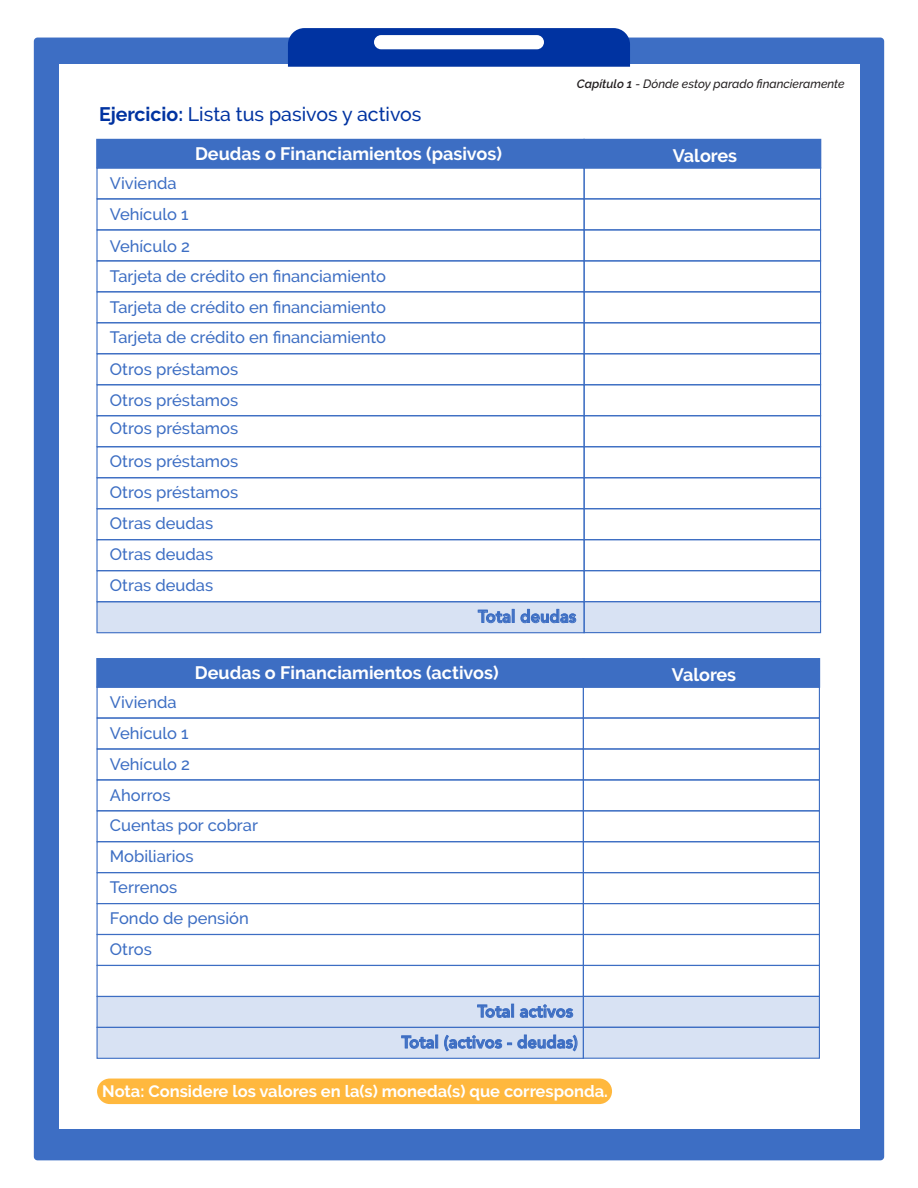
<style>
.page{position:relative;width:918px;height:1188px;background:#fff}
.page>*{position:absolute;margin:0;border:0;box-sizing:border-box;transform-origin:0 0}
.t1{font:500 19.5px "Raleway";color:#0033a1}
.t2{font:700 18px "Raleway";color:#fff}
.t3{font:800 17.25px/30.9px "Avenir";color:#3d6ec3;text-align:right;scale:.95 1}
.t4{font:500 16.5px/30.9px "Raleway";color:#3d6ec3}
.t5{font:700 16.5px "Raleway";color:#fff}
.t6{font:italic 500 12px "Raleway";color:#231f20}
.s1{font-weight:700}
.s2{font-weight:600}
</style>
<div class="page">
<div style="left:34px;top:38px;width:850px;height:1122px;background:#3d6ec4;border-radius:4px"></div>
<div style="left:59px;top:64px;width:800px;height:1064px;background:#fff"></div>
<svg style="left:288px;top:28px;width:342px;height:39px;background:#0638a3"></svg>
<div style="left:97px;top:602px;width:487px;height:31px;background:#d8e2f3"></div>
<div style="left:96px;top:601px;width:489px;height:32px;border:1px solid #3d6ec3"></div>
<div style="left:584px;top:602px;width:237px;height:31px;background:#d8e2f3"></div>
<div style="left:584px;top:601px;width:237px;height:32px;border:1px solid #3d6ec3"></div>
<div style="left:96px;top:139px;width:489px;height:30px;background:#3d6ec3"></div>
<div style="left:583px;top:139px;width:238px;height:30px;background:#3d6ec3"></div>
<div style="left:96px;top:167px;width:489px;height:32px;border:1px solid #3d6ec3"></div>
<div style="left:584px;top:167px;width:237px;height:32px;border:1px solid #3d6ec3"></div>
<div style="left:96px;top:198px;width:489px;height:32px;border:1px solid #3d6ec3"></div>
<div style="left:584px;top:198px;width:237px;height:32px;border:1px solid #3d6ec3"></div>
<div style="left:96px;top:229px;width:489px;height:32px;border:1px solid #3d6ec3"></div>
<div style="left:584px;top:229px;width:237px;height:32px;border:1px solid #3d6ec3"></div>
<div style="left:96px;top:260px;width:489px;height:32px;border:1px solid #3d6ec3"></div>
<div style="left:584px;top:260px;width:237px;height:32px;border:1px solid #3d6ec3"></div>
<div style="left:96px;top:291px;width:489px;height:32px;border:1px solid #3d6ec3"></div>
<div style="left:584px;top:291px;width:237px;height:32px;border:1px solid #3d6ec3"></div>
<div style="left:96px;top:322px;width:489px;height:32px;border:1px solid #3d6ec3"></div>
<div style="left:584px;top:322px;width:237px;height:32px;border:1px solid #3d6ec3"></div>
<div style="left:96px;top:353px;width:489px;height:32px;border:1px solid #3d6ec3"></div>
<div style="left:584px;top:353px;width:237px;height:32px;border:1px solid #3d6ec3"></div>
<div style="left:96px;top:384px;width:489px;height:32px;border:1px solid #3d6ec3"></div>
<div style="left:584px;top:384px;width:237px;height:32px;border:1px solid #3d6ec3"></div>
<div style="left:96px;top:415px;width:489px;height:32px;border:1px solid #3d6ec3"></div>
<div style="left:584px;top:415px;width:237px;height:32px;border:1px solid #3d6ec3"></div>
<div style="left:96px;top:446px;width:489px;height:32px;border:1px solid #3d6ec3"></div>
<div style="left:584px;top:446px;width:237px;height:32px;border:1px solid #3d6ec3"></div>
<div style="left:96px;top:477px;width:489px;height:32px;border:1px solid #3d6ec3"></div>
<div style="left:584px;top:477px;width:237px;height:32px;border:1px solid #3d6ec3"></div>
<div style="left:96px;top:508px;width:489px;height:32px;border:1px solid #3d6ec3"></div>
<div style="left:584px;top:508px;width:237px;height:32px;border:1px solid #3d6ec3"></div>
<div style="left:96px;top:539px;width:489px;height:32px;border:1px solid #3d6ec3"></div>
<div style="left:584px;top:539px;width:237px;height:32px;border:1px solid #3d6ec3"></div>
<div style="left:96px;top:570px;width:489px;height:32px;border:1px solid #3d6ec3"></div>
<div style="left:584px;top:570px;width:237px;height:32px;border:1px solid #3d6ec3"></div>
<svg style="left:478px;top:609px;width:36px;height:14px"></svg>
<svg style="left:521px;top:609px;width:55px;height:14px"></svg>
<div style="left:97px;top:997px;width:486px;height:30px;background:#d8e2f3"></div>
<div style="left:583px;top:996px;width:236px;height:31px;background:#d8e2f3"></div>
<div style="left:96px;top:658px;width:488px;height:30px;background:#3d6ec3"></div>
<div style="left:583px;top:658px;width:237px;height:30px;background:#3d6ec3"></div>
<div style="left:97px;top:687px;width:487px;height:32px;border:1px solid #3d6ec3"></div>
<div style="left:583px;top:686px;width:237px;height:33px;border:1px solid #3d6ec3"></div>
<div style="left:97px;top:717px;width:487px;height:33px;border:1px solid #3d6ec3"></div>
<div style="left:583px;top:717px;width:237px;height:33px;border:1px solid #3d6ec3"></div>
<div style="left:97px;top:748px;width:487px;height:32px;border:1px solid #3d6ec3"></div>
<div style="left:583px;top:748px;width:237px;height:32px;border:1px solid #3d6ec3"></div>
<div style="left:97px;top:779px;width:487px;height:32px;border:1px solid #3d6ec3"></div>
<div style="left:583px;top:779px;width:237px;height:32px;border:1px solid #3d6ec3"></div>
<div style="left:97px;top:810px;width:487px;height:32px;border:1px solid #3d6ec3"></div>
<div style="left:583px;top:810px;width:237px;height:32px;border:1px solid #3d6ec3"></div>
<div style="left:97px;top:841px;width:487px;height:32px;border:1px solid #3d6ec3"></div>
<div style="left:583px;top:841px;width:237px;height:32px;border:1px solid #3d6ec3"></div>
<div style="left:97px;top:872px;width:487px;height:32px;border:1px solid #3d6ec3"></div>
<div style="left:583px;top:872px;width:237px;height:32px;border:1px solid #3d6ec3"></div>
<div style="left:97px;top:903px;width:487px;height:32px;border:1px solid #3d6ec3"></div>
<div style="left:583px;top:903px;width:237px;height:32px;border:1px solid #3d6ec3"></div>
<div style="left:97px;top:934px;width:487px;height:32px;border:1px solid #3d6ec3"></div>
<div style="left:583px;top:934px;width:237px;height:32px;border:1px solid #3d6ec3"></div>
<div style="left:97px;top:965px;width:487px;height:32px;border:1px solid #3d6ec3"></div>
<div style="left:583px;top:965px;width:237px;height:32px;border:1px solid #3d6ec3"></div>
<svg style="left:477px;top:1004px;width:37px;height:14px"></svg>
<svg style="left:520px;top:1005px;width:53px;height:13px"></svg>
<div style="left:97px;top:1027px;width:486px;height:31px;background:#d8e2f3"></div>
<div style="left:97px;top:1027px;width:487px;height:32px;border:1px solid #3d6ec3"></div>
<div style="left:583px;top:1027px;width:236px;height:31px;background:#d8e2f3"></div>
<div style="left:583px;top:1027px;width:237px;height:32px;border:1px solid #3d6ec3"></div>
<svg style="left:401px;top:1035px;width:37px;height:14px"></svg>
<svg style="left:444px;top:1035px;width:133px;height:16px"></svg>
<div style="left:97px;top:1079px;width:515px;height:25px;background:#ffb83e;border-radius:13px"></div>
<div style="left:374px;top:35px;width:170px;height:14px;background:#fff;border-radius:7px"></div>
<p class="t1" style="left:99px;top:103px;width:324px"><span class="s1">Ejercicio:</span> Lista tus pasivos y activos</p>
<p class="t2" style="left:195px;top:143px;width:308px">Deudas o Financiamientos (pasivos)</p>
<p class="t4" style="left:110px;top:167px;width:82px;line-height:31.8px">Vivienda<br>Vehículo 1<br>Vehículo 2</p>
<p class="t4" style="left:110px;top:260px;width:278px">Tarjeta de crédito en financiamiento<br>Tarjeta de crédito en financiamiento<br>Tarjeta de crédito en financiamiento<br>Otros préstamos<br>Otros préstamos</p>
<p class="t4" style="left:110px;top:412px;width:130px;line-height:32.5px">Otros préstamos<br>Otros préstamos</p>
<p class="t4" style="left:110px;top:476px;width:130px">Otros préstamos<br>Otras deudas<br>Otras deudas<br>Otras deudas</p>
<p class="t6" style="left:577px;top:77px;width:269px"><span class="s2">Capítulo 1</span> - Dónde estoy parado financieramente</p>
<p class="t2" style="left:673px;top:145px;width:66px">Valores</p>
<p class="t3" style="left:478px;top:602px;width:105px">Total deudas</p>
<p class="t2" style="left:195px;top:663px;width:305px">Deudas o Financiamientos (activos)</p>
<p class="t4" style="left:110px;top:687px;width:150px">Vivienda<br>Vehículo 1<br>Vehículo 2<br>Ahorros<br>Cuentas por cobrar<br>Mobiliarios<br>Terrenos<br>Fondo de pensión<br>Otros</p>
<p class="t3" style="left:402px;top:997px;width:187px">Total activos<br>Total (activos - deudas)</p>
<p class="t5" style="left:102px;top:1082px;width:507px">Nota: Considere los valores en la(s) moneda(s) que corresponda.</p>
<p class="t2" style="left:672px;top:665px;width:66px">Valores</p>
</div>
